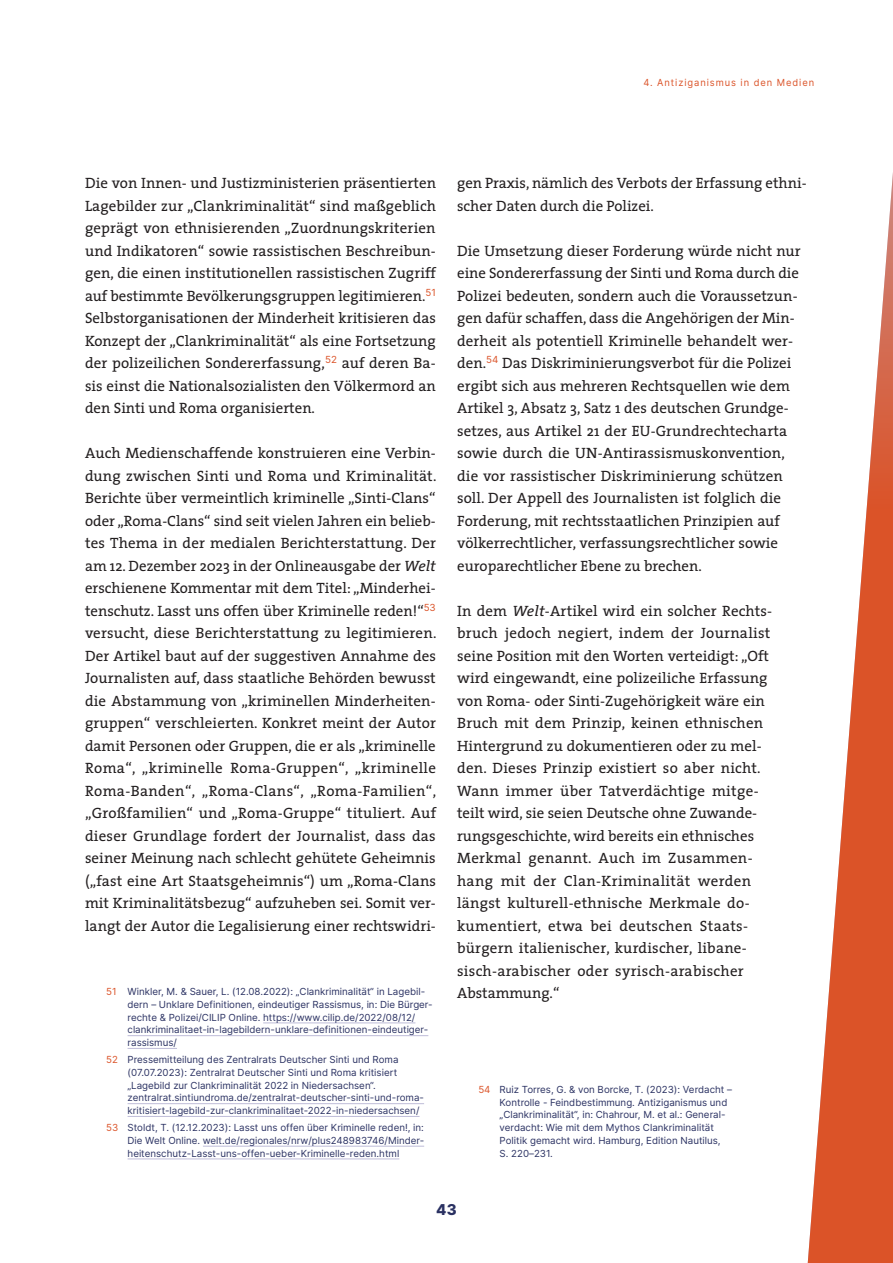
<style>
.page{position:relative;width:893px;height:1263px;background:#fff}
.page>*{position:absolute;margin:0;border:0;box-sizing:border-box;transform-origin:0 0}
.t1{font:15px/22.5px "The Serif";color:#231f20}
.t2{font:800 15px "Inter";color:#2a3162}
.t3{font:9.75px/12.8px "Inter";color:#2a3162}
.t4{font:9.75px "Inter";letter-spacing:.1em;color:#db5328;scale:.96 1}
.s1{font-style:italic}
.s2{color:#db5328}
</style>
<div class="page">
<svg style="left:807px;top:173px;width:86px;height:1090px"></svg>
<hr style="left:263px;top:1022px;width:152px;height:1px;background:#bebcd8">
<hr style="left:128px;top:1035px;width:300px;height:1px;background:#bebcd8">
<hr style="left:128px;top:1048px;width:49px;height:1px;background:#bebcd8">
<hr style="left:128px;top:1103px;width:296px;height:1px;background:#bebcd8">
<hr style="left:128px;top:1116px;width:292px;height:1px;background:#bebcd8">
<hr style="left:203px;top:1146px;width:221px;height:1px;background:#bebcd8">
<hr style="left:128px;top:1158px;width:271px;height:1px;background:#bebcd8">
<p class="t4" style="left:643px;top:75px;width:179px">4. Antiziganismus in den Medien</p>
<p class="t1" style="left:85px;top:171px;width:353px;text-align:justify">Die von Innen- und Justizministerien präsentierten Lagebilder zur „Clankriminalität“ sind maßgeblich geprägt von ethnisierenden „Zuordnungskriterien und Indikatoren“ sowie rassistischen Beschreibun&shy;gen, die einen institutionellen rassistischen Zugriff auf bestimmte Bevölkerungsgruppen legitimieren.<sup>51<br></sup>Selbstorganisationen der Minderheit kritisieren das Konzept der „Clankriminalität“ als eine Fortsetzung der polizeilichen Sondererfassung,<sup>52</sup> auf deren Ba&shy;sis einst die Nationalsozialisten den Völkermord an den Sinti und Roma organisierten.</p>
<p class="t1" style="left:85px;top:441px;width:353px;text-align:justify">Auch Medienschaffende konstruieren eine Verbin&shy;dung zwischen Sinti und Roma und Kriminalität.<br>Berichte über vermeintlich kriminelle „Sinti-Clans“ oder „Roma-Clans“ sind seit vielen Jahren ein belieb&shy;tes Thema in der medialen Berichterstattung. Der am 12. Dezember 2023 in der Onlineausgabe der <span class="s1">Welt </span>erschienene Kommentar mit dem Titel: „Minderhei&shy;tenschutz. Lasst uns offen über Kriminelle reden!“<sup>53 </sup>versucht, diese Berichterstattung zu legitimieren.<br>Der Artikel baut auf der suggestiven Annahme des Journalisten auf, dass staatliche Behörden bewusst die Abstammung von „kriminellen Minderheiten&shy;gruppen“ verschleierten. Konkret meint der Autor damit Personen oder Gruppen, die er als „kriminelle Roma“, „kriminelle Roma-Gruppen“, „kriminelle Roma-Banden“, „Roma-Clans“, „Roma-Familien“, „Großfamilien“ und „Roma-Gruppe“ tituliert. Auf dieser Grundlage fordert der Journalist, dass das seiner Meinung nach schlecht gehütete Geheimnis („fast eine Art Staatsgeheimnis“) um „Roma-Clans mit Kriminalitätsbezug“ aufzuheben sei. Somit ver&shy;langt der Autor die Legalisierung einer rechtswidri-</p>
<p class="t3" style="left:128px;top:985px;width:305px;text-indent:-21px"><span class="s2">51</span> Winkler, M. &amp; Sauer, L. (12.08.2022): „Clankriminalität“ in Lagebil&shy;dern – Unklare Definitionen, eindeutiger Rassismus, in: Die Bürger&shy;rechte &amp; Polizei/CILIP Online. https://www.cilip.de/2022/08/12/ clankriminalitaet-in-lagebildern-unklare-definitionen-eindeutiger&shy;rassismus/</p>
<p class="t3" style="left:128px;top:1053px;width:298px;text-indent:-21px"><span class="s2">52</span> Pressemitteilung des Zentralrats Deutscher Sinti und Roma (07.07.2023): Zentralrat Deutscher Sinti und Roma kritisiert „Lagebild zur Clankriminalität 2022 in Niedersachsen“. zentralrat.sintiundroma.de/zentralrat-deutscher-sinti-und-roma&shy;kritisiert-lagebild-zur-clankriminalitaet-2022-in-niedersachsen/</p>
<p class="t3" style="left:128px;top:1121px;width:298px;text-align:justify;text-indent:-21px"><span class="s2">53</span> Stoldt, T. (12.12.2023): Lasst uns offen über Kriminelle reden!, in:<br>Die Welt Online. welt.de/regionales/nrw/plus248983746/Minder&shy;heitenschutz-Lasst-uns-offen-ueber-Kriminelle-reden.html</p>
<p class="t1" style="left:457px;top:171px;width:351px">gen Praxis, nämlich des Verbots der Erfassung ethni&shy;scher Daten durch die Polizei.</p>
<p class="t1" style="left:457px;top:239px;width:345px">Die Umsetzung dieser Forderung würde nicht nur eine Sondererfassung der Sinti und Roma durch die Polizei bedeuten, sondern auch die Voraussetzun&shy;gen dafür schaffen, dass die Angehörigen der Min&shy;derheit als potentiell Kriminelle behandelt wer&shy;den.<sup>54</sup> Das Diskriminierungsverbot für die Polizei ergibt sich aus mehreren Rechtsquellen wie dem Artikel 3, Absatz 3, Satz 1 des deutschen Grundge&shy;setzes, aus Artikel 21 der EU-Grundrechtecharta sowie durch die UN-Antirassismuskonvention, die vor rassistischer Diskriminierung schützen soll. Der Appell des Journalisten ist folglich die Forderung, mit rechtsstaatlichen Prinzipien auf völkerrechtlicher, verfassungsrechtlicher sowie europarechtlicher Ebene zu brechen.</p>
<p class="t1" style="left:457px;top:599px;width:317px">In dem <span class="s1">Welt</span>-Artikel wird ein solcher Rechts&shy;bruch jedoch negiert, indem der Journalist seine Position mit den Worten verteidigt: „Oft wird eingewandt, eine polizeiliche Erfassung von Roma- oder Sinti-Zugehörigkeit wäre ein Bruch mit dem Prinzip, keinen ethnischen Hintergrund zu dokumentieren oder zu mel&shy;den. Dieses Prinzip existiert so aber nicht.<br>Wann immer über Tatverdächtige mitge&shy;teilt wird, sie seien Deutsche ohne Zuwande&shy;rungsgeschichte, wird bereits ein ethnisches Merkmal genannt. Auch im Zusammen&shy;hang mit der Clan-Kriminalität werden längst kulturell-ethnische Merkmale do&shy;kumentiert, etwa bei deutschen Staats&shy;bürgern italienischer, kurdischer, libane&shy;sisch-arabischer oder syrisch-arabischer Abstammung.“</p>
<p class="t3" style="left:500px;top:1083px;width:234px;text-indent:-21px"><span class="s2">54</span> Ruiz Torres, G. &amp; von Borcke, T. (2023): Verdacht – Kontrolle - Feindbestimmung. Antiziganismus und „Clankriminalität“, in: Chahrour, M. et al.: General&shy;verdacht: Wie mit dem Mythos Clankriminalität Politik gemacht wird. Hamburg, Edition Nautilus,<br>S. 220–231.</p>
<p class="t2" style="left:436px;top:1198px;width:22px">43</p>
</div>
